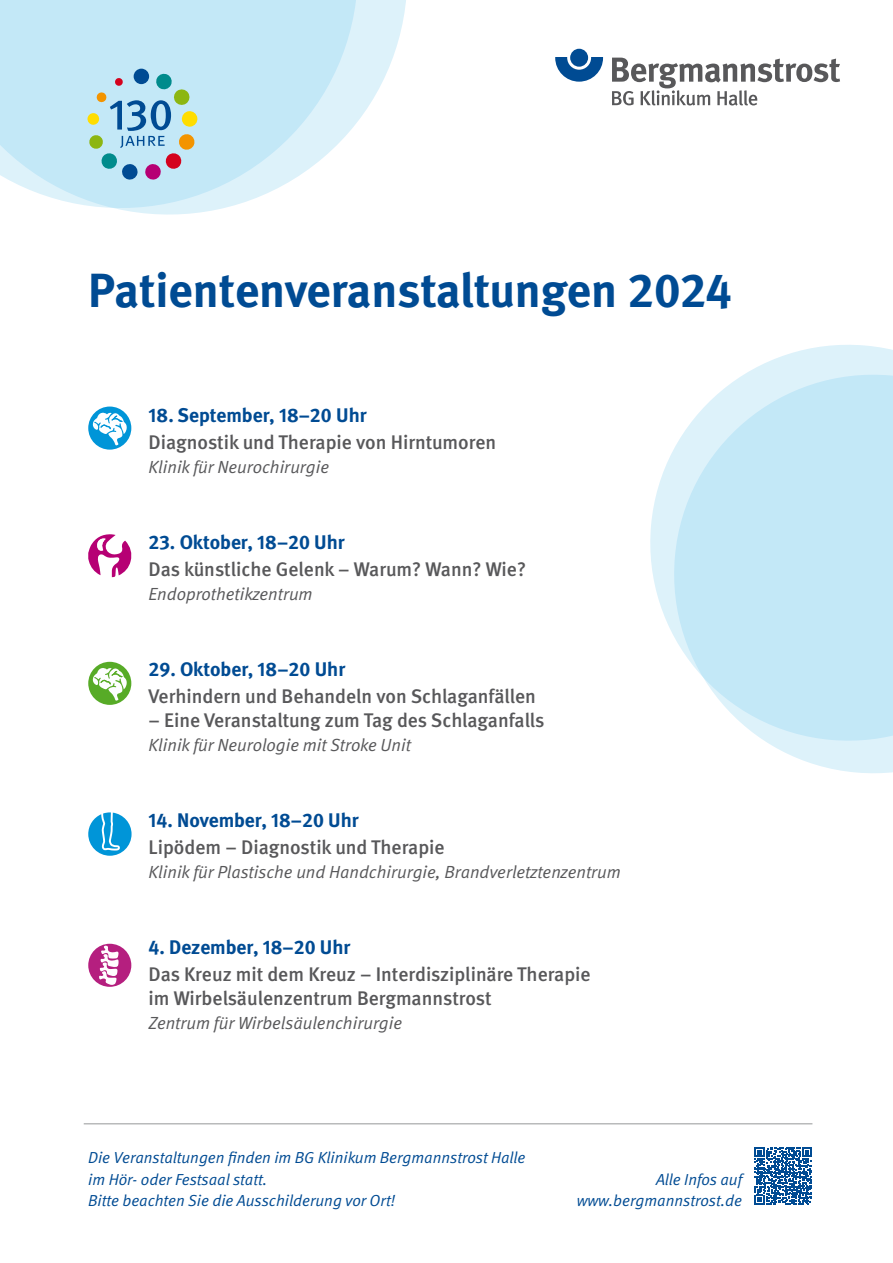
<style>
.page{position:relative;width:893px;height:1263px;background:#fff}
.page>*{position:absolute;margin:0;border:0;box-sizing:border-box;transform-origin:0 0}
.t1{font:700 47.85px "DGUV Meta";letter-spacing:-.005em;color:#004b93}
.t2{font:500 19.65px/24px "DGUV Meta";color:#58585a}
.t3{font:700 19.65px "DGUV Meta";color:#004b93}
.t4{font:italic 17.55px "DGUV Meta";color:#58585a}
.t5{font:italic 15.9px/21.3px "DGUV Meta";color:#004b93}
</style>
<div class="page">
<svg style="left:650px;top:345px;width:243px;height:272px"></svg>
<svg style="left:665px;top:366px;width:228px;height:407px;fill:#c3e8f7"></svg>
<svg style="left:88px;top:406px;width:43px;height:44px"></svg>
<svg style="left:93px;top:412px;width:34px;height:34px"></svg>
<svg style="left:88px;top:534px;width:44px;height:44px"></svg>
<div style="left:88px;top:662px;width:43px;height:43px;background:#57ab27;border-radius:50%"></div>
<svg style="left:93px;top:667px;width:34px;height:34px"></svg>
<svg style="left:88px;top:812px;width:44px;height:44px"></svg>
<div style="left:88px;top:944px;width:43px;height:43px;background:#b51f7f;border-radius:50%"></div>
<svg style="left:99px;top:946px;width:20px;height:39px"></svg>
<div style="left:570px;top:49px;width:18px;height:18px;background:#004b93;border-radius:50%"></div>
<svg style="left:555px;top:58px;width:48px;height:24px"></svg>
<svg style="left:612px;top:58px;width:228px;height:48px"></svg>
<svg style="left:755px;top:1147px;width:57px;height:57px"></svg>
<hr style="left:84px;top:1123px;width:728px;height:1px;background:#9c9e9f">
<svg style="left:0;top:0;width:406px;height:215px;fill:#c3e8f7"></svg>
<div style="left:134px;top:69px;width:15px;height:15px;background:#004b93;border-radius:50%"></div>
<svg style="left:88px;top:73px;width:109px;height:107px"></svg>
<h1 class="t1" style="left:88px;top:261px;width:645px">Patientenveranstaltungen 2024</h1>
<p class="t3" style="left:149px;top:403px;width:220px">18. September, 18–20 Uhr</p>
<p class="t2" style="left:149px;top:431px;width:349px">Diagnostik und Therapie von Hirntumoren</p>
<p class="t4" style="left:149px;top:456px;width:182px">Klinik für Neurochirurgie</p>
<p class="t3" style="left:149px;top:530px;width:198px">23. Oktober, 18–20 Uhr</p>
<p class="t2" style="left:149px;top:558px;width:379px">Das künstliche Gelenk – Warum? Wann? Wie?</p>
<p class="t4" style="left:149px;top:583px;width:166px">Endoprothetikzentrum</p>
<p class="t3" style="left:149px;top:657px;width:198px">29. Oktober, 18–20 Uhr</p>
<p class="t2" style="left:149px;top:685px;width:389px">Verhindern und Behandeln von Schlaganfällen</p>
<p class="t2" style="left:149px;top:709px;width:397px">– Eine Veranstaltung zum Tag des Schlaganfalls</p>
<p class="t4" style="left:149px;top:734px;width:264px">Klinik für Neurologie mit Stroke Unit</p>
<p class="t3" style="left:149px;top:808px;width:212px">14. November, 18–20 Uhr</p>
<p class="t2" style="left:149px;top:836px;width:297px">Lipödem – Diagnostik und Therapie</p>
<p class="t4" style="left:149px;top:861px;width:474px">Klinik für Plastische und Handchirurgie, Brandverletztenzentrum</p>
<p class="t3" style="left:149px;top:935px;width:203px">4. Dezember, 18–20 Uhr</p>
<p class="t2" style="left:149px;top:963px;width:444px">Das Kreuz mit dem Kreuz – Interdisziplinäre Therapie im Wirbelsäulenzentrum Bergmannstrost</p>
<p class="t4" style="left:149px;top:1012px;width:255px">Zentrum für Wirbelsäulenchirurgie</p>
<p class="t5" style="left:88px;top:1147px;width:439px">Die Veranstaltungen finden im BG Klinikum Bergmannstrost Halle im Hör- oder Festsaal statt.<br>Bitte beachten Sie die Ausschilderung vor Ort!</p>
<p class="t5" style="left:577px;top:1169px;width:167px;text-align:right">Alle Infos auf www.bergmannstrost.de</p>
</div>
